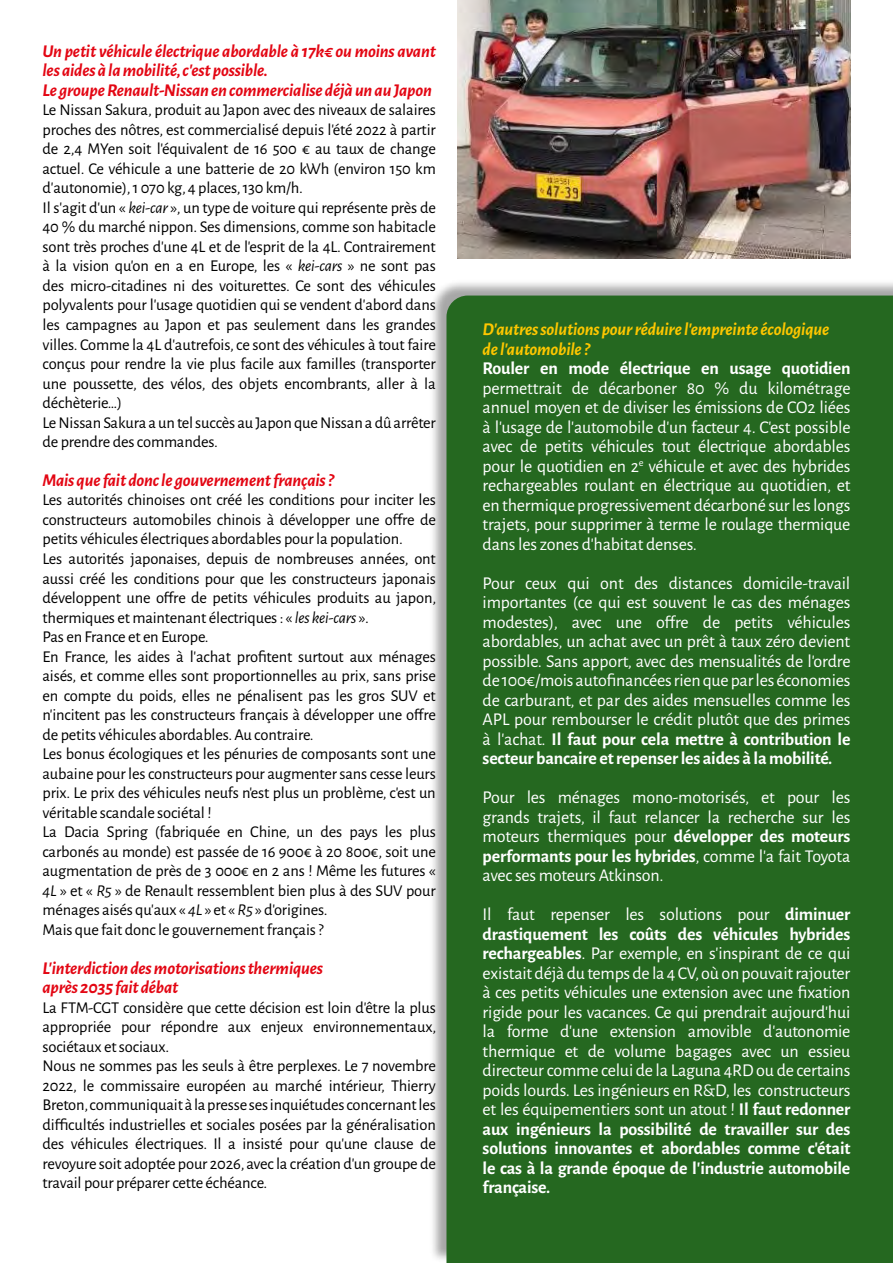
<style>
.page{position:relative;width:893px;height:1263px;background:#fff}
.page>*{position:absolute;margin:0;border:0;box-sizing:border-box;transform-origin:0 0}
.t1{font:18px/19.5px "Alegreya Sans";letter-spacing:-.01em;color:#fff;text-align:justify}
.t2{font:italic 700 18px/19.5px "Alegreya Sans";letter-spacing:-.01em;color:#e30613}
.t3{font:italic 700 18px/19.5px "Alegreya Sans";letter-spacing:-.01em;color:#fec700}
.t4{font:700 18px "Alegreya Sans";letter-spacing:-.01em;color:#fff}
.t5{font:16.5px/19.5px "Alegreya Sans";letter-spacing:-.01em;color:#000}
.s1{font-style:italic}
.s2{font-weight:700}
</style>
<div class="page">
<div style="left:429px;top:279px;width:464px;height:984px;background:#000;opacity:.35"></div>
<div style="left:446px;top:296px;width:447px;height:967px;background:#256820"></div>
<img style="left:457px;top:0;width:393px;height:259px">
<p class="t2" style="left:43px;top:40px;width:395px">Un petit véhicule électrique abordable à 17k€ ou moins avant les aides à la mobilité, c’est possible.<br>Le groupe Renault-Nissan en commercialise déjà un au Japon</p>
<p class="t5" style="left:43px;top:100px;width:395px">Le Nissan Sakura, produit au Japon avec des niveaux de salaires proches des nôtres, est commercialisé depuis l’été 2022 à partir de 2,4 MYen soit l’équivalent de 16 500 € au taux de change actuel. Ce véhicule a une batterie de 20 kWh (environ 150 km d’autonomie), 1 070 kg, 4 places, 130 km/h.<br>Il s’agit d’un « <span class="s1">kei-car</span> », un type de voiture qui représente près de 40 % du marché nippon. Ses dimensions, comme son habitacle sont très proches d’une 4L et de l’esprit de la 4L. Contrairement à la vision qu’on en a en Europe, les « <span class="s1">kei-cars</span> » ne sont pas des micro-citadines ni des voiturettes. Ce sont des véhicules polyvalents pour l’usage quotidien qui se vendent d’abord dans les campagnes au Japon et pas seulement dans les grandes villes. Comme la 4L d’autrefois, ce sont des véhicules à tout faire conçus pour rendre la vie plus facile aux familles (transporter une poussette, des vélos, des objets encombrants, aller à la déchèterie…)<br>Le Nissan Sakura a un tel succès au Japon que Nissan a dû arrêter de prendre des commandes.</p>
<p class="t2" style="left:43px;top:469px;width:293px">Mais que fait donc le gouvernement français ?</p>
<p class="t5" style="left:43px;top:490px;width:395px">Les autorités chinoises ont créé les conditions pour inciter les constructeurs automobiles chinois à développer une offre de petits véhicules électriques abordables pour la population.<br>Les autorités japonaises, depuis de nombreuses années, ont aussi créé les conditions pour que les constructeurs japonais développent une offre de petits véhicules produits au japon, thermiques et maintenant électriques : « <span class="s1">les kei-cars</span> ».<br>Pas en France et en Europe.<br>En France, les aides à l’achat profitent surtout aux ménages aisés, et comme elles sont proportionnelles au prix, sans prise en compte du poids, elles ne pénalisent pas les gros SUV et n’incitent pas les constructeurs français à développer une offre de petits véhicules abordables. Au contraire.<br>Les bonus écologiques et les pénuries de composants sont une aubaine pour les constructeurs pour augmenter sans cesse leurs prix. Le prix des véhicules neufs n’est plus un problème, c’est un véritable scandale sociétal !<br>La Dacia Spring (fabriquée en Chine, un des pays les plus carbonés au monde) est passée de 16 900€ à 20 800€, soit une augmentation de près de 3 000€ en 2 ans ! Même les futures « <span class="s1">4L</span> » et « <span class="s1">R5</span> » de Renault ressemblent bien plus à des SUV pour ménages aisés qu’aux « <span class="s1">4L</span> » et « <span class="s1">R5</span> » d’origines.<br>Mais que fait donc le gouvernement français ?</p>
<p class="t2" style="left:43px;top:957px;width:282px">L’interdiction des motorisations thermiques après 2035 fait débat</p>
<p class="t5" style="left:43px;top:997px;width:395px">La FTM-CGT considère que cette décision est loin d’être la plus appropriée pour répondre aux enjeux environnementaux, sociétaux et sociaux.<br>Nous ne sommes pas les seuls à être perplexes. Le 7 novembre 2022, le commissaire européen au marché intérieur, Thierry Breton, communiquait à la presse ses inquiétudes concernant les difficultés industrielles et sociales posées par la généralisation des véhicules électriques. Il a insisté pour qu’une clause de revoyure soit adoptée pour 2026, avec la création d’un groupe de travail pour préparer cette échéance.</p>
<p class="t3" style="left:483px;top:319px;width:348px">D’autres solutions pour réduire l’empreinte écologique de l’automobile ?</p>
<p class="t4" style="left:483px;top:355px;width:369px">Rouler en mode électrique en usage quotidien</p>
<p class="t1" style="left:483px;top:378px;width:369px">permettrait de décarboner 80 % du kilométrage annuel moyen et de diviser les émissions de CO2 liées à l’usage de l’automobile d’un facteur 4. C’est possible avec de petits véhicules tout électrique abordables pour le quotidien en 2<sup>e</sup> véhicule et avec des hybrides rechargeables roulant en électrique au quotidien, et en thermique progressivement décarboné sur les longs trajets, pour supprimer à terme le roulage thermique dans les zones d’habitat denses.</p>
<p class="t1" style="left:483px;top:573px;width:369px">Pour ceux qui ont des distances domicile-travail importantes (ce qui est souvent le cas des ménages modestes), avec une offre de petits véhicules abordables, un achat avec un prêt à taux zéro devient possible. Sans apport, avec des mensualités de l’ordre de 100€/mois autofinancées rien que par les économies de carburant, et par des aides mensuelles comme les APL pour rembourser le crédit plutôt que des primes à l’achat. <span class="s2">Il faut pour cela mettre à contribution le secteur bancaire et repenser les aides à la mobilité.</span></p>
<p class="t1" style="left:483px;top:787px;width:369px">Pour les ménages mono-motorisés, et pour les grands trajets, il faut relancer la recherche sur les moteurs thermiques pour <span class="s2">développer des moteurs performants pour les hybrides</span>, comme l’a fait Toyota avec ses moteurs Atkinson.</p>
<p class="t1" style="left:483px;top:904px;width:369px">Il faut repenser les solutions pour <span class="s2">diminuer drastiquement les coûts des véhicules hybrides rechargeables</span>. Par exemple, en s’inspirant de ce qui existait déjà du temps de la 4 CV, où on pouvait rajouter à ces petits véhicules une extension avec une fixation rigide pour les vacances. Ce qui prendrait aujourd’hui la forme d’une extension amovible d’autonomie thermique et de volume bagages avec un essieu directeur comme celui de la Laguna 4RD ou de certains poids lourds. Les ingénieurs en R&amp;D, les constructeurs et les équipementiers sont un atout ! <span class="s2">Il faut redonner aux ingénieurs la possibilité de travailler sur des solutions innovantes et abordables comme c’était le cas à la grande époque de l’industrie automobile française.</span></p>
</div>
